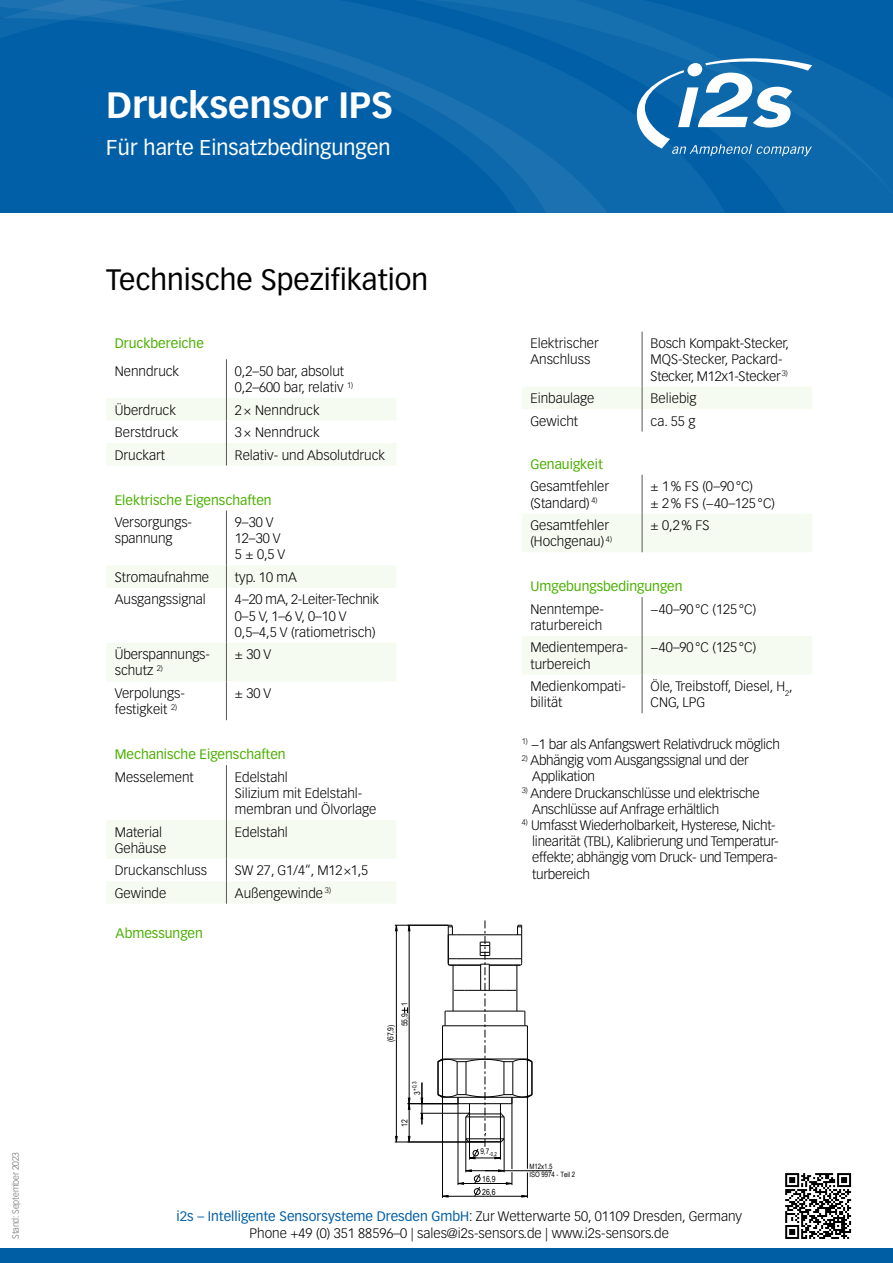
<style>
.page{position:relative;width:893px;height:1263px;background:#fff}
.page>*{position:absolute;margin:0;border:0;box-sizing:border-box;transform-origin:0 0}
.t1{font:700 36px "Vectora LT Pro";color:#fff}
.t2{font:29.1px "Vectora LT Pro";color:#000}
.t3{font:21px "Vectora LT Pro";color:#fff}
.t4{font:300 13.5px/16.2px "Vectora LT Pro";color:#000}
.t5{font:300 13.5px/16.2px "Vectora LT Pro";letter-spacing:-.02em;color:#000}
.t6{font:13.5px "Vectora LT Pro";color:#4bb002}
.t7{font:300 9px "Vectora LT Pro";letter-spacing:-.02em;color:#706f6f}
.t8{font:8.4px "Arial Narrow";color:#000}
.t9{font:8.25px "Arial Narrow";color:#000}
.t10{font:7.8px "Arial Narrow";color:#000}
.t11{font:7.35px/7.9px "Arial Narrow";color:#000}
.t12{font:7.2px "Arial Narrow";color:#000}
.t13{font:5.7px "Arial Narrow";color:#000}
.t14{font:5.4px "Arial Narrow";color:#000}
.s1{font-weight:400;color:#005ea5}
</style>
<div class="page">
<img style="left:0;top:0;width:893px;height:213px">
<div style="left:0;top:1248px;width:893px;height:15px;background:#005ea5"></div>
<svg style="left:107px;top:398px;width:289px;height:506px"></svg>
<hr style="left:226px;top:765px;width:1px;height:55px;background:#575756">
<hr style="left:226px;top:820px;width:1px;height:39px;background:#575756">
<svg style="left:226px;top:859px;width:1px;height:45px"></svg>
<hr style="left:226px;top:510px;width:1px;height:55px;background:#575756">
<svg style="left:226px;top:565px;width:1px;height:23px"></svg>
<hr style="left:226px;top:588px;width:1px;height:55px;background:#575756">
<hr style="left:226px;top:643px;width:1px;height:38px;background:#575756">
<hr style="left:226px;top:681px;width:1px;height:39px;background:#575756">
<hr style="left:226px;top:359px;width:1px;height:39px;background:#575756">
<svg style="left:226px;top:398px;width:1px;height:67px"></svg>
<hr style="left:642px;top:332px;width:1px;height:55px;background:#575756">
<svg style="left:522px;top:387px;width:290px;height:45px"></svg>
<svg style="left:522px;top:513px;width:290px;height:161px"></svg>
<hr style="left:642px;top:597px;width:1px;height:39px;background:#575756">
<hr style="left:642px;top:636px;width:1px;height:38px;background:#575756">
<hr style="left:642px;top:674px;width:1px;height:39px;background:#575756">
<hr style="left:642px;top:475px;width:1px;height:38px;background:#575756">
<hr style="left:642px;top:513px;width:1px;height:39px;background:#575756">
<svg style="left:637px;top:58px;width:175px;height:98px"></svg>
<svg style="left:785px;top:1173px;width:66px;height:66px"></svg>
<svg style="left:402px;top:1007px;width:6px;height:6px"></svg>
<svg style="left:395px;top:1136px;width:3px;height:6px"></svg>
<svg style="left:395px;top:924px;width:3px;height:7px"></svg>
<hr style="left:409px;top:925px;width:1px;height:89px;background:#000">
<hr style="left:409px;top:1014px;width:1px;height:90px;background:#000">
<hr style="left:395px;top:1142px;width:74px;height:1px;background:#000">
<hr style="left:395px;top:925px;width:53px;height:1px;background:#000">
<hr style="left:396px;top:1033px;width:1px;height:109px;background:#000">
<hr style="left:396px;top:925px;width:1px;height:108px;background:#000">
<hr style="left:442px;top:1059px;width:1px;height:139px;background:#000">
<hr style="left:527px;top:1059px;width:1px;height:110px;background:#000">
<svg style="left:521px;top:1172px;width:7px;height:26px"></svg>
<hr style="left:442px;top:1196px;width:43px;height:1px;background:#000">
<hr style="left:485px;top:1196px;width:42px;height:1px;background:#000">
<hr style="left:458px;top:1104px;width:1px;height:81px;background:#000">
<hr style="left:512px;top:1104px;width:1px;height:65px;background:#000">
<hr style="left:408px;top:1103px;width:50px;height:1px;background:#000">
<svg style="left:408px;top:1097px;width:3px;height:46px"></svg>
<hr style="left:420px;top:1113px;width:49px;height:1px;background:#000">
<svg style="left:420px;top:1082px;width:3px;height:42px"></svg>
<hr style="left:466px;top:1139px;width:1px;height:33px;background:#000">
<hr style="left:504px;top:1139px;width:1px;height:33px;background:#000">
<svg style="left:457px;top:1169px;width:56px;height:27px"></svg>
<hr style="left:485px;top:1170px;width:67px;height:1px;background:#000">
<svg style="left:437px;top:920px;width:96px;height:239px"></svg>
<p class="t7" style="left:10px;top:1239px;width:88px;rotate:-90deg">Stand: September 2023</p>
<h1 class="t1" style="left:106px;top:83px;width:288px">Drucksensor IPS</h1>
<h3 class="t3" style="left:106px;top:134px;width:286px">Für harte Einsatzbedingungen</h3>
<h2 class="t2" style="left:106px;top:263px;width:323px">Technische Spezifikation</h2>
<p class="t6" style="left:115px;top:335px;width:91px">Druckbereiche</p>
<p class="t4" style="left:115px;top:363px;width:66px">Nenndruck</p>
<p class="t4" style="left:235px;top:363px;width:120px">0,2–50 bar, absolut<br>0,2–600 bar, relativ <sup>1)</sup></p>
<p class="t4" style="left:115px;top:402px;width:63px">Überdruck</p>
<p class="t4" style="left:235px;top:402px;width:86px">2× Nenndruck</p>
<p class="t4" style="left:115px;top:424px;width:65px">Berstdruck</p>
<p class="t4" style="left:235px;top:424px;width:86px">3× Nenndruck</p>
<p class="t4" style="left:115px;top:447px;width:52px">Druckart</p>
<p class="t4" style="left:235px;top:447px;width:152px">Relativ- und Absolutdruck</p>
<p class="t6" style="left:115px;top:492px;width:158px">Elektrische Eigenschaften</p>
<p class="t4" style="left:115px;top:514px;width:79px">Versorgungs&shy;spannung</p>
<p class="t4" style="left:235px;top:514px;width:52px">9–30 V<br>12–30 V<br>5 ± 0,5 V</p>
<p class="t4" style="left:115px;top:569px;width:96px">Stromaufnahme</p>
<p class="t4" style="left:235px;top:569px;width:63px">typ. 10 mA</p>
<p class="t4" style="left:115px;top:591px;width:93px">Ausgangssignal</p>
<p class="t5" style="left:235px;top:591px;width:146px">4–20 mA, 2-Leiter-Technik<br>0–5 V, 1–6 V, 0–10 V<br>0,5–4,5 V (ratiometrisch)</p>
<p class="t4" style="left:115px;top:646px;width:97px">Überspannungs&shy;schutz <sup>2)</sup></p>
<p class="t4" style="left:235px;top:646px;width:38px">± 30 V</p>
<p class="t4" style="left:115px;top:685px;width:72px">Verpolungs&shy;festigkeit <sup>2)</sup></p>
<p class="t4" style="left:235px;top:685px;width:38px">± 30 V</p>
<p class="t6" style="left:115px;top:746px;width:172px">Mechanische Eigenschaften</p>
<p class="t4" style="left:115px;top:769px;width:81px">Messelement</p>
<p class="t4" style="left:235px;top:769px;width:143px">Edelstahl<br>Silizium mit Edelstahl&shy;membran und Ölvorlage</p>
<p class="t4" style="left:115px;top:824px;width:53px">Material<br>Gehäuse</p>
<p class="t4" style="left:235px;top:824px;width:55px">Edelstahl</p>
<p class="t4" style="left:115px;top:862px;width:94px">Druckanschluss</p>
<p class="t4" style="left:235px;top:862px;width:135px">SW 27, G1/4“, M12×1,5</p>
<p class="t4" style="left:115px;top:885px;width:53px">Gewinde</p>
<p class="t4" style="left:235px;top:885px;width:98px">Außengewinde <sup>3)</sup></p>
<p class="t6" style="left:116px;top:925px;width:89px">Abmessungen</p>
<p class="t9" style="left:399px;top:1026px;width:25px;rotate:-90deg">55,9 1</p>
<p class="t9" style="left:385px;top:1042px;width:19px;rotate:-90deg">(67,9)</p>
<p class="t13" style="left:410px;top:1091px;width:11px;rotate:-90deg">+0,3</p>
<p class="t9" style="left:411px;top:1095px;width:5px;rotate:-90deg">3</p>
<p class="t9" style="left:399px;top:1126px;width:9px;rotate:-90deg">12</p>
<p class="t4" style="left:530px;top:335px;width:70px">Elektrischer<br>Anschluss</p>
<p class="t4" style="left:651px;top:335px;width:140px">Bosch Kompakt-Stecker,<br>MQS-Stecker, Packard-<br>Stecker, M12x1-Stecker <sup>3)</sup></p>
<p class="t4" style="left:530px;top:390px;width:66px">Einbaulage</p>
<p class="t4" style="left:651px;top:390px;width:48px">Beliebig</p>
<p class="t4" style="left:530px;top:413px;width:49px">Gewicht</p>
<p class="t4" style="left:651px;top:413px;width:46px">ca. 55 g</p>
<p class="t6" style="left:530px;top:456px;width:74px">Genauigkeit</p>
<p class="t4" style="left:530px;top:478px;width:80px">Gesamtfehler (Standard) <sup>4)</sup></p>
<p class="t4" style="left:651px;top:478px;width:126px">± 1% FS (0–90°C)<br>± 2% FS (−40–125°C)</p>
<p class="t4" style="left:530px;top:517px;width:83px">Gesamtfehler (Hochgenau) <sup>4)</sup></p>
<p class="t4" style="left:651px;top:517px;width:60px">± 0,2% FS</p>
<p class="t6" style="left:530px;top:578px;width:154px">Umgebungsbedingungen</p>
<p class="t4" style="left:530px;top:601px;width:75px">Nenntempe&shy;raturbereich</p>
<p class="t4" style="left:651px;top:601px;width:107px">−40–90°C (125°C)</p>
<p class="t4" style="left:530px;top:639px;width:99px">Medientempera&shy;turbereich</p>
<p class="t4" style="left:651px;top:639px;width:107px">−40–90°C (125°C)</p>
<p class="t4" style="left:530px;top:678px;width:97px">Medienkompati&shy;bilität</p>
<p class="t4" style="left:651px;top:678px;width:144px">Öle, Treibstoff, Diesel, H<sub>2</sub>,<br>CNG, LPG</p>
<p class="t5" style="left:522px;top:736px;width:259px"><sup>1)</sup> −1 bar als Anfangswert Relativdruck möglich</p>
<p class="t5" style="left:532px;top:752px;width:218px;text-indent:-10px"><sup>2)</sup> Abhängig vom Ausgangssignal und der<br>Applikation</p>
<p class="t5" style="left:532px;top:785px;width:229px;text-indent:-10px"><sup>3)</sup> Andere Druckanschlüsse und elektrische<br>Anschlüsse auf Anfrage erhältlich</p>
<p class="t5" style="left:532px;top:817px;width:248px;text-indent:-10px"><sup>4)</sup> Umfasst Wiederholbarkeit, Hysterese, Nicht&shy;linearität (TBL), Kalibrierung und Temperatur&shy;effekte; abhängig vom Druck- und Tempera&shy;turbereich</p>
<p class="t10" style="left:480px;top:1145px;width:10px">9,7</p>
<p class="t14" style="left:489px;top:1150px;width:9px">-0,2</p>
<p class="t8" style="left:482px;top:1173px;width:15px">16,9</p>
<p class="t8" style="left:482px;top:1185px;width:15px">26,6</p>
<p class="t11" style="left:529px;top:1162px;width:47px">M12x1.5<br>ISO 9974 - Teil 2</p>
<p class="t4" style="left:176px;top:1208px;width:567px;text-align:center"><span class="s1">i2s – Intelligente Sensorsysteme Dresden GmbH</span>: Zur Wetterwarte 50, 01109 Dresden, Germany<br>Phone +49 (0) 351 88596–0 | sales@i2s-sensors.de | www.i2s-sensors.de</p>
<p class="t12" style="left:500px;top:1228px;width:45px">Ausgang/ Output</p>
</div>
